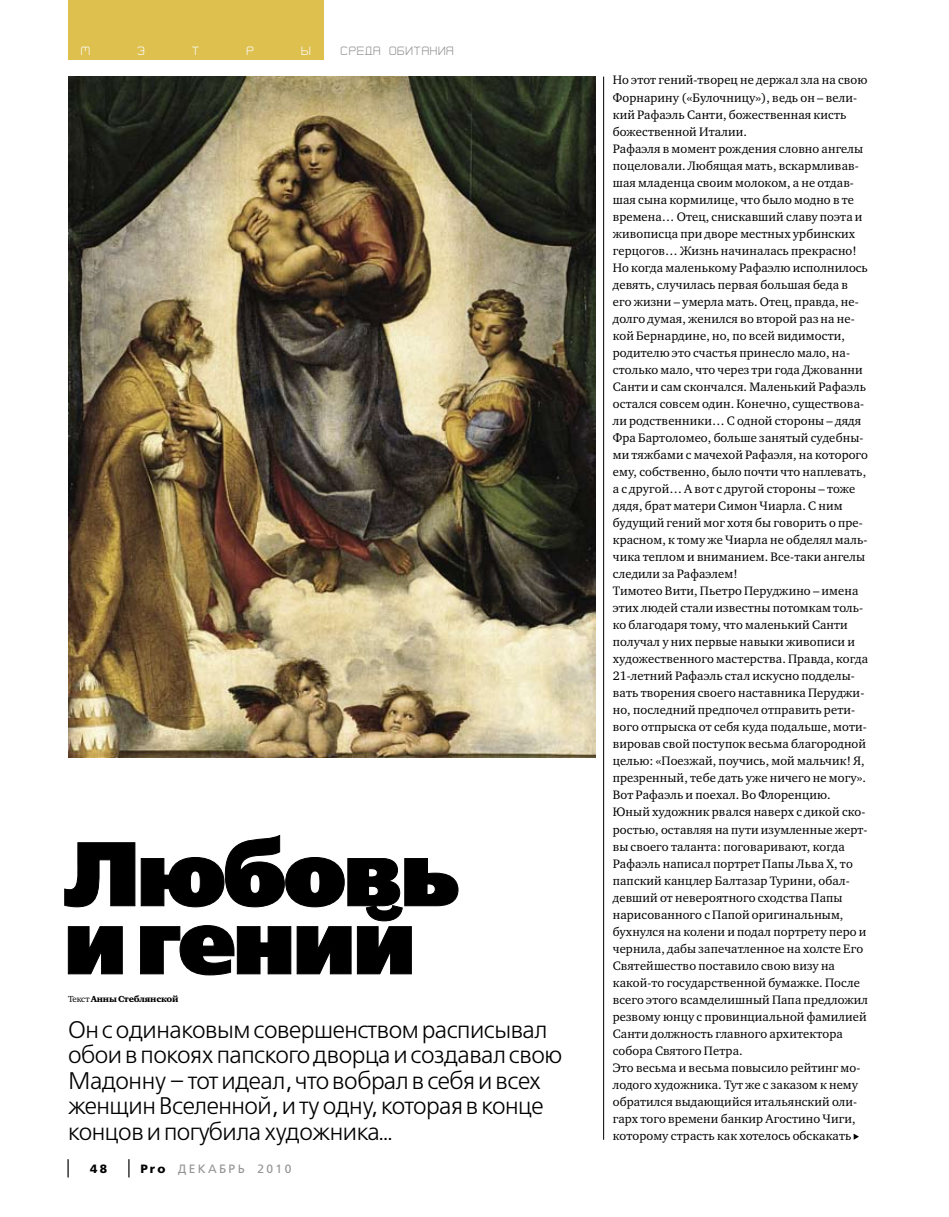
<style>
.page{position:relative;width:949px;height:1217px;background:#fff}
.page>*{position:absolute;margin:0;border:0;box-sizing:border-box;transform-origin:0 0}
.t1{font:90px/68.1px "Free Set Extra Bold C";letter-spacing:-.03em;color:#000}
.t2{font:24px/25.5px "Free Set Light C";letter-spacing:-.02em;color:#000}
.t3{font:12.6px/17px "Charter C";letter-spacing:.01em;color:#000}
.t4{font:12px "Free Set C";letter-spacing:.2em;color:#939393}
.t5{font:12px "Cranberry Cyr";letter-spacing:.06em;color:#939393}
.t6{font:12px "Cranberry Cyr";color:#fbfcfc}
.t7{font:12px "Free Set Bold C";color:#000}
.t8{font:9px "Charter Black C";letter-spacing:-.02em;color:#000}
.s1{font-family:"Charter C"}
.s2{font-family:"Free Set Bold C";color:#000}
</style>
<div class="page">
<svg style="left:129px;top:1159px;width:1px;height:18px"></svg>
<svg style="left:68px;top:1159px;width:1px;height:18px"></svg>
<svg style="left:64px;top:835px;width:394px;height:140px"></svg>
<img style="left:68px;top:77px;width:527px;height:680px">
<svg style="left:853px;top:1133px;width:5px;height:6px"></svg>
<hr style="left:603px;top:77px;width:1px;height:1062px;background:#000">
<div style="left:68px;top:0;width:255px;height:60px;background:#dec04f"></div>
<p class="t6" style="left:81px;top:44px;width:11px">М</p>
<p class="t6" style="left:137px;top:44px;width:9px">Э</p>
<p class="t6" style="left:192px;top:44px;width:9px">Т</p>
<p class="t6" style="left:246px;top:44px;width:9px">Р</p>
<p class="t6" style="left:301px;top:44px;width:11px">Ы</p>
<p class="t5" style="left:340px;top:44px;width:115px">СРЕДА ОБИТАНИЯ</p>
<h1 class="t1" style="left:64px;top:840px;width:397px">Любовь и гений</h1>
<p class="t8" style="left:68px;top:993px;width:112px"><span class="s1">Текст</span> Анны Стеблянской</p>
<h2 class="t2" style="left:68px;top:1017px;width:495px">Он с одинаковым совершенством расписывал обои в покоях папского дворца и создавал свою Мадонну – тот идеал, что вобрал в себя и всех женщин Вселенной, и ту одну, которая в конце концов и погубила художника…</h2>
<p class="t7" style="left:90px;top:1161px;width:19px">48</p>
<p class="t4" style="left:140px;top:1161px;width:152px"><span class="s2">Pro</span> ДЕКАБРЬ 2010</p>
<p class="t3" style="left:612px;top:72px;width:257px">Но этот гений-творец не держал зла на свою Форнарину («Булочницу»), ведь он – вели&shy;кий Рафаэль Санти, божественная кисть божественной Италии.<br>Рафаэля в момент рождения словно ангелы поцеловали. Любящая мать, вскармливав&shy;шая младенца своим молоком, а не отдав&shy;шая сына кормилице, что было модно в те времена… Отец, снискавший славу поэта и живописца при дворе местных урбинских герцогов… Жизнь начиналась прекрасно!<br>Но когда маленькому Рафаэлю исполнилось девять, случилась первая большая беда в его жизни – умерла мать. Отец, правда, не&shy;долго думая, женился во второй раз на не&shy;кой Бернардине, но, по всей видимости, родителю это счастья принесло мало, на&shy;столько мало, что через три года Джованни Санти и сам скончался. Маленький Рафаэль остался совсем один. Конечно, существова&shy;ли родственники… С одной стороны – дядя Фра Бартоломео, больше занятый судебны&shy;ми тяжбами с мачехой Рафаэля, на которого ему, собственно, было почти что наплевать, а с другой… А вот с другой стороны – тоже дядя, брат матери Симон Чиарла. С ним будущий гений мог хотя бы говорить о пре&shy;красном, к тому же Чиарла не обделял маль&shy;чика теплом и вниманием. Все-таки ангелы следили за Рафаэлем!<br>Тимотео Вити, Пьетро Перуджино – имена этих людей стали известны потомкам толь&shy;ко благодаря тому, что маленький Санти получал у них первые навыки живописи и художественного мастерства. Правда, когда 21-летний Рафаэль стал искусно подделы&shy;вать творения своего наставника Перуджи&shy;но, последний предпочел отправить рети&shy;вого отпрыска от себя куда подальше, моти&shy;вировав свой поступок весьма благородной целью: «Поезжай, поучись, мой мальчик! Я, презренный, тебе дать уже ничего не могу».<br>Вот Рафаэль и поехал. Во Флоренцию.<br>Юный художник рвался наверх с дикой ско&shy;ростью, оставляя на пути изумленные жерт&shy;вы своего таланта: поговаривают, когда Рафаэль написал портрет Папы Льва Х, то папский канцлер Балтазар Турини, обал&shy;девший от невероятного сходства Папы нарисованного с Папой оригинальным, бухнулся на колени и подал портрету перо и чернила, дабы запечатленное на холсте Его Святейшество поставило свою визу на какой-то государственной бумажке. После всего этого всамделишный Папа предложил резвому юнцу с провинциальной фамилией Санти должность главного архитектора собора Святого Петра.<br>Это весьма и весьма повысило рейтинг мо&shy;лодого художника. Тут же с заказом к нему обратился выдающийся итальянский оли&shy;гарх того времени банкир Агостино Чиги, которому страсть как хотелось обскакать</p>
</div>
